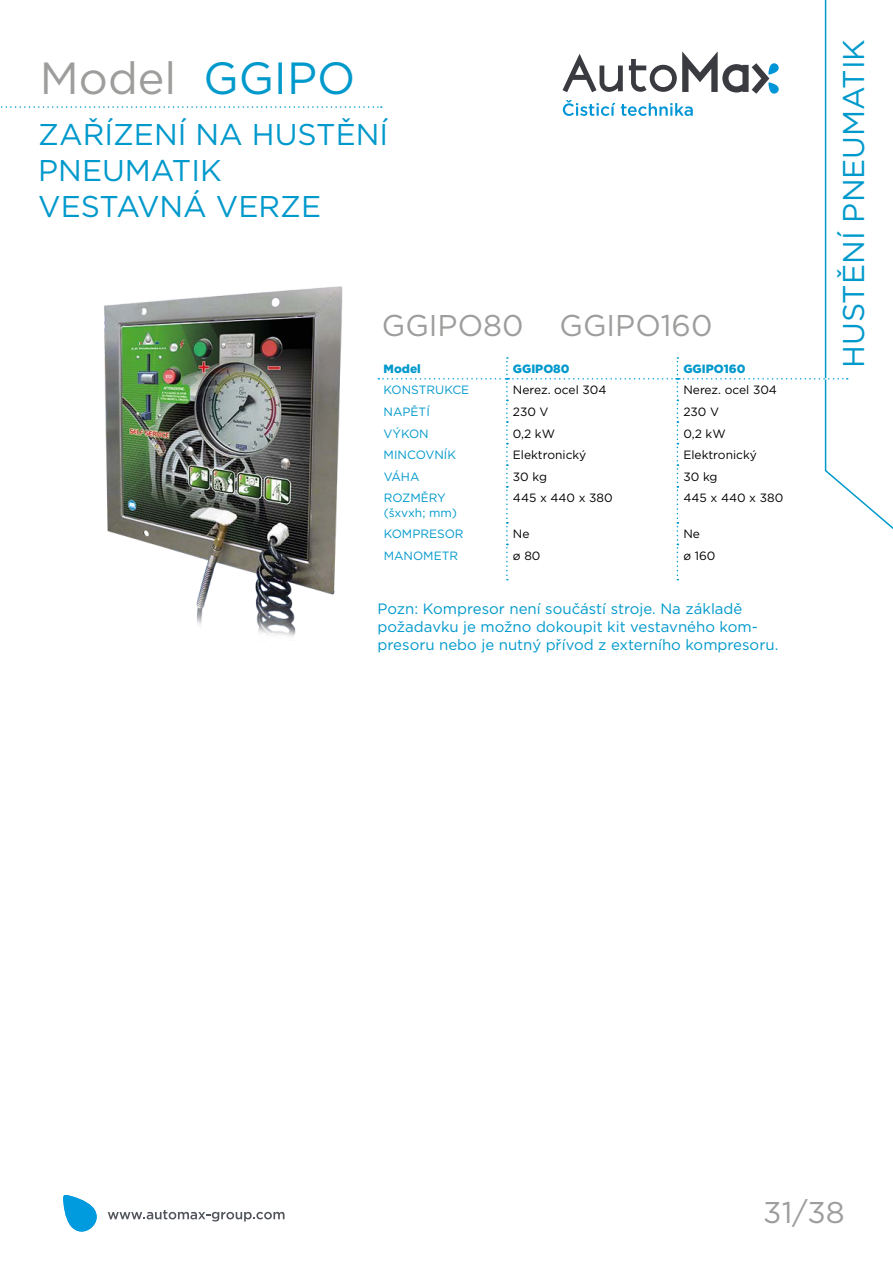
<style>
.page{position:relative;width:893px;height:1263px;background:#fff}
.page>*{position:absolute;margin:0;border:0;box-sizing:border-box;transform-origin:0 0}
.t1{font:45px "Gotham Book CE";color:#9d9d9c}
.t2{font:30px/36px "Gotham Book CE";color:#09c}
.t3{font:30px "Gotham Book CE";color:#9d9d9c}
.t4{font:15px/18px "Gotham Book CE";color:#09c}
.t5{font:12px "Gotham Book CE";color:#000}
.t6{font:12px/14.4px "Gotham Book CE";color:#09c}
.t7{font:12px "Gotham Black CE";color:#09c}
.s1{color:#09c}
</style>
<div class="page">
<svg style="left:63px;top:1195px;width:34px;height:37px"></svg>
<svg style="left:108px;top:1210px;width:176px;height:11px"></svg>
<svg style="left:1px;top:0;width:892px;height:581px"></svg>
<img style="left:97px;top:274px;width:256px;height:363px">
<h1 class="t1" style="left:40px;top:52px;width:317px">Model <span class="s1">GGIPO</span></h1>
<h2 class="t2" style="left:38px;top:116px;width:351px">ZAŘÍZENÍ NA HUSTĚNÍ<br>PNEUMATIK<br>VESTAVNÁ VERZE</h2>
<h2 class="t3" style="left:382px;top:307px;width:332px">GGIPO80 GGIPO160</h2>
<p class="t7" style="left:384px;top:361px;width:39px">Model</p>
<p class="t7" style="left:513px;top:361px;width:58px">GGIPO80</p>
<p class="t7" style="left:683px;top:361px;width:64px">GGIPO160</p>
<p class="t6" style="left:384px;top:383px;width:87px">KONSTRUKCE</p>
<p class="t5" style="left:513px;top:383px;width:95px">Nerez. ocel 304</p>
<p class="t5" style="left:683px;top:383px;width:95px">Nerez. ocel 304</p>
<p class="t6" style="left:384px;top:404px;width:48px">NAPĚTÍ</p>
<p class="t5" style="left:513px;top:405px;width:37px">230 V</p>
<p class="t5" style="left:683px;top:405px;width:37px">230 V</p>
<p class="t6" style="left:384px;top:426px;width:47px">VÝKON</p>
<p class="t5" style="left:513px;top:426px;width:44px">0,2 kW</p>
<p class="t5" style="left:683px;top:426px;width:44px">0,2 kW</p>
<p class="t6" style="left:384px;top:448px;width:74px">MINCOVNÍK</p>
<p class="t5" style="left:513px;top:448px;width:75px">Elektronický</p>
<p class="t5" style="left:683px;top:448px;width:75px">Elektronický</p>
<p class="t6" style="left:384px;top:469px;width:37px">VÁHA</p>
<p class="t5" style="left:513px;top:469px;width:36px">30 kg</p>
<p class="t5" style="left:683px;top:469px;width:36px">30 kg</p>
<p class="t6" style="left:384px;top:491px;width:75px">ROZMĚRY (šxvxh; mm)</p>
<p class="t5" style="left:513px;top:491px;width:101px">445 x 440 x 380</p>
<p class="t5" style="left:683px;top:491px;width:101px">445 x 440 x 380</p>
<p class="t6" style="left:384px;top:527px;width:81px">KOMPRESOR</p>
<p class="t5" style="left:513px;top:527px;width:18px">Ne</p>
<p class="t5" style="left:683px;top:527px;width:18px">Ne</p>
<p class="t6" style="left:384px;top:548px;width:76px">MANOMETR</p>
<p class="t5" style="left:513px;top:549px;width:29px">ø 80</p>
<p class="t5" style="left:683px;top:549px;width:33px">ø 160</p>
<p class="t4" style="left:378px;top:600px;width:402px">Pozn: Kompresor není součástí stroje. Na základě požadavku je možno dokoupit kit vestavného kom&shy;presoru nebo je nutný přívod z externího kompresoru.</p>
<h2 class="t2" style="left:835px;top:368px;width:330px;rotate:-90deg">HUSTĚNÍ PNEUMATIK</h2>
<h2 class="t3" style="left:763px;top:1194px;width:83px">31/38</h2>
</div>
